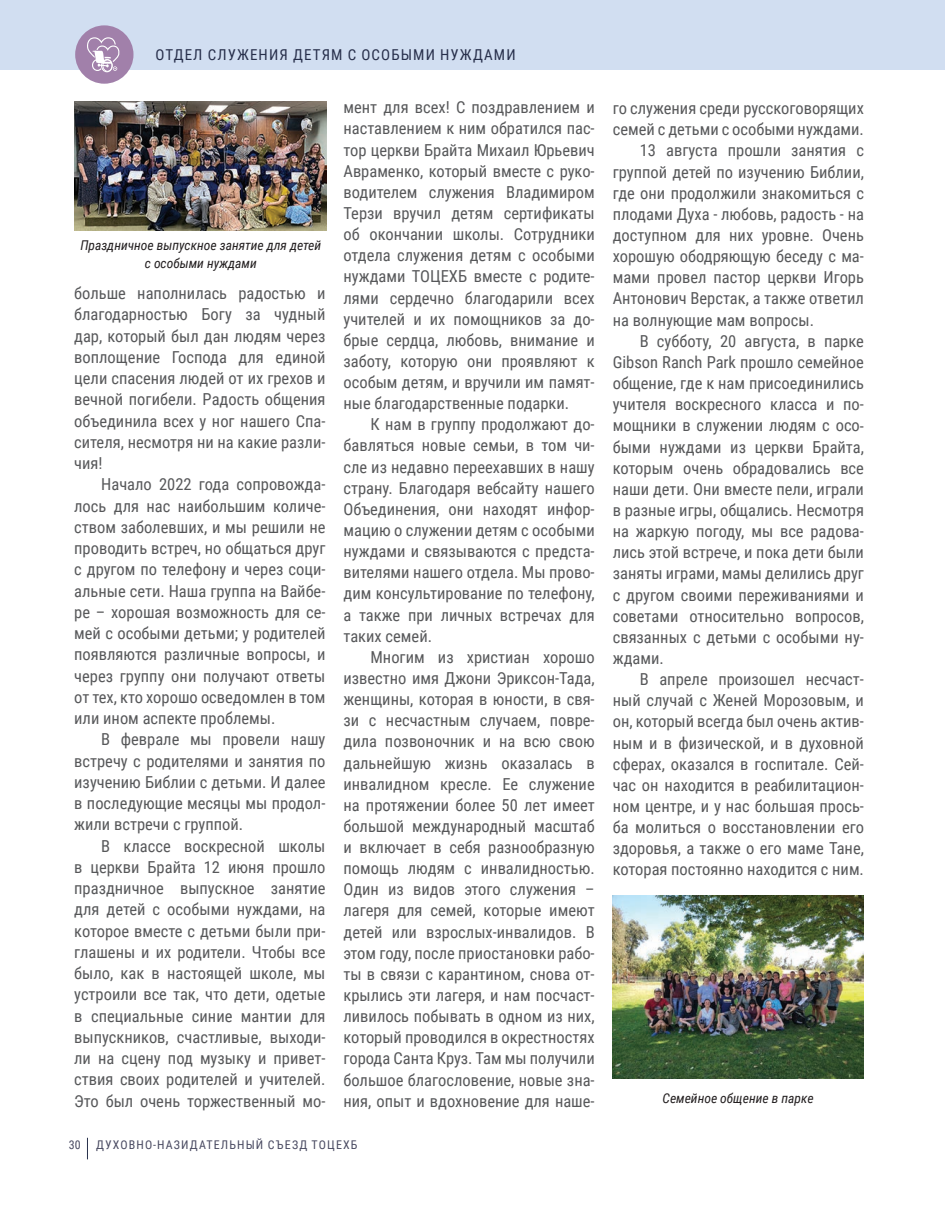
<style>
.page{position:relative;width:945px;height:1215px;background:#fff}
.page>*{position:absolute;margin:0;border:0;box-sizing:border-box;transform-origin:0 0}
.TEXT{font:16.5px/21.1px "Roboto Condensed";color:#57585a;text-align:justify}
.Contact_Head{font:15px "Roboto Condensed";letter-spacing:.075em;color:#272f4b}
.bible{font:italic 13.5px/18px "Roboto Condensed";color:#231f20;text-align:center}
.t1{font:12px "Roboto Condensed";letter-spacing:.095em;color:#494a61}
</style>
<div class="page">
<div style="left:0;top:0;width:945px;height:70px;background:#d1def1"></div>
<img style="left:74px;top:101px;width:252px;height:129px">
<div style="left:75px;top:25px;width:58px;height:59px;background:#a180aa;border-radius:50%"></div>
<svg style="left:87px;top:37px;width:33px;height:35px"></svg>
<img style="left:612px;top:896px;width:252px;height:183px">
<svg style="left:87px;top:1138px;width:1px;height:21px"></svg>
<p class="Contact_Head" style="left:156px;top:45px;width:362px">ОТДЕЛ СЛУЖЕНИЯ ДЕТЯМ С ОСОБЫМИ НУЖДАМИ</p>
<p class="bible" style="left:80px;top:236px;width:242px">Праздничное выпускное занятие для детей с особыми нуждами</p>
<p class="TEXT" style="left:74px;top:282px;width:253px">больше наполнилась радостью и благодарностью Богу за чудный дар, который был дан людям через воплощение Господа для единой цели спасения людей от их грехов и вечной погибели. Радость общения объединила всех у ног нашего Спа&shy;сителя, несмотря ни на какие разли&shy;чия!</p>
<p class="TEXT" style="left:74px;top:473px;width:253px;text-indent:27px">Начало 2022 года сопровожда&shy;лось для нас наибольшим количе&shy;ством заболевших, и мы решили не проводить встреч, но общаться друг с другом по телефону и через соци&shy;альные сети. Наша группа на Вайбе&shy;ре – хорошая возможность для се&shy;мей с особыми детьми; у родителей появляются различные вопросы, и через группу они получают ответы от тех, кто хорошо осведомлен в том или ином аспекте проблемы.</p>
<p class="TEXT" style="left:74px;top:728px;width:253px;text-indent:27px">В феврале мы провели нашу встречу с родителями и занятия по изучению Библии с детьми. И далее в последующие месяцы мы продол&shy;жили встречи с группой.</p>
<p class="TEXT" style="left:74px;top:835px;width:253px;text-indent:27px">В классе воскресной школы в церкви Брайта 12 июня прошло праздничное выпускное занятие для детей с особыми нуждами, на которое вместе с детьми были при&shy;глашены и их родители. Чтобы все было, как в настоящей школе, мы устроили все так, что дети, одетые в специальные синие мантии для выпускников, счастливые, выходи&shy;ли на сцену под музыку и привет&shy;ствия своих родителей и учителей.<br>Это был очень торжественный мо-</p>
<p class="TEXT" style="left:343px;top:96px;width:253px">мент для всех! С поздравлением и наставлением к ним обратился пас&shy;тор церкви Брайта Михаил Юрьевич Авраменко, который вместе с руко&shy;водителем служения Владимиром Терзи вручил детям сертификаты об окончании школы. Сотрудники отдела служения детям с особыми нуждами ТОЦЕХБ вместе с родите&shy;лями сердечно благодарили всех учителей и их помощников за до&shy;брые сердца, любовь, внимание и заботу, которую они проявляют к особым детям, и вручили им памят&shy;ные благодарственные подарки.</p>
<p class="TEXT" style="left:343px;top:413px;width:253px;text-indent:27px">К нам в группу продолжают до&shy;бавляться новые семьи, в том чи&shy;сле из недавно переехавших в нашу страну. Благодаря вебсайту нашего Объединения, они находят инфор&shy;мацию о служении детям с особыми нуждами и связываются с предста&shy;вителями нашего отдела. Мы прово&shy;дим консультирование по телефону, а также при личных встречах для таких семей.</p>
<p class="TEXT" style="left:343px;top:646px;width:253px;text-indent:27px">Многим из христиан хорошо известно имя Джони Эриксон-Тада, женщины, которая в юности, в свя&shy;зи с несчастным случаем, повре&shy;дила позвоночник и на всю свою дальнейшую жизнь оказалась в инвалидном кресле. Ее служение на протяжении более 50 лет имеет большой международный масштаб и включает в себя разнообразную помощь людям с инвалидностью.<br>Один из видов этого служения – лагеря для семей, которые имеют детей или взрослых-инвалидов. В этом году, после приостановки рабо&shy;ты в связи с карантином, снова от&shy;крылись эти лагеря, и нам посчаст&shy;ливилось побывать в одном из них, который проводился в окрестностях города Санта Круз. Там мы получили большое благословение, новые зна&shy;ния, опыт и вдохновение для наше-</p>
<p class="t1" style="left:69px;top:1137px;width:13px">30</p>
<p class="t1" style="left:96px;top:1137px;width:263px">ДУХОВНО-НАЗИДАТЕЛЬНЫЙ СЪЕЗД ТОЦЕХБ</p>
<p class="TEXT" style="left:613px;top:97px;width:253px">го служения среди русскоговорящих семей с детьми с особыми нуждами.</p>
<p class="TEXT" style="left:613px;top:139px;width:253px;text-indent:27px">13 августа прошли занятия с группой детей по изучению Библии, где они продолжили знакомиться с плодами Духа - любовь, радость - на доступном для них уровне. Очень хорошую ободряющую беседу с ма&shy;мами провел пастор церкви Игорь Антонович Верстак, а также ответил на волнующие мам вопросы.</p>
<p class="TEXT" style="left:613px;top:330px;width:253px;text-indent:27px">В субботу, 20 августа, в парке Gibson Ranch Park прошло семейное общение, где к нам присоединились учителя воскресного класса и по&shy;мощники в служении людям с осо&shy;быми нуждами из церкви Брайта, которым очень обрадовались все наши дети. Они вместе пели, играли в разные игры, общались. Несмотря на жаркую погоду, мы все радова&shy;лись этой встрече, и пока дети были заняты играми, мамы делились друг с другом своими переживаниями и советами относительно вопросов, связанных с детьми с особыми ну&shy;ждами.</p>
<p class="TEXT" style="left:613px;top:668px;width:253px;text-indent:27px">В апреле произошел несчаст&shy;ный случай с Женей Морозовым, и он, который всегда был очень актив&shy;ным и в физической, и в духовной сферах, оказался в госпитале. Сей&shy;час он находится в реабилитацион&shy;ном центре, и у нас большая прось&shy;ба молиться о восстановлении его здоровья, а также о его маме Тане, которая постоянно находится с ним.</p>
<p class="bible" style="left:663px;top:1088px;width:153px">Семейное общение в парке</p>
</div>
